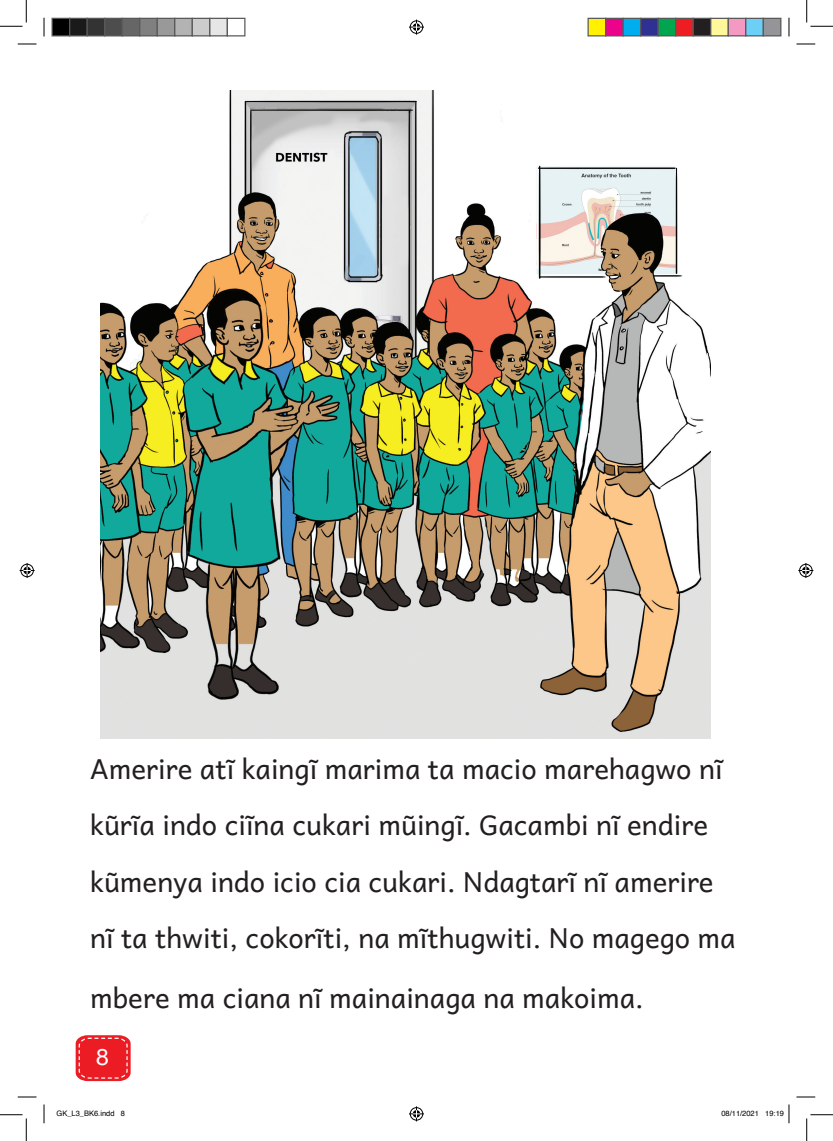
<style>
.page{position:relative;width:833px;height:1141px;background:#fff}
.page>*{position:absolute;margin:0;border:0;box-sizing:border-box;transform-origin:0 0}
.Body_text{font:27.5px/56.2px "Andika New Basic";color:#231f20}
.t1{font:22.5px "Andika New Basic";color:#fff}
.t2{font:7.5px "Helvetica";color:#000}
</style>
<div class="page">
<svg style="left:76px;top:1035px;width:54px;height:45px"></svg>
<img style="left:101px;top:90px;width:608px;height:648px">
<svg style="left:18px;top:43px;width:18px;height:2px"></svg>
<svg style="left:796px;top:43px;width:18px;height:2px"></svg>
<svg style="left:18px;top:1096px;width:18px;height:1px"></svg>
<svg style="left:796px;top:1096px;width:18px;height:1px"></svg>
<svg style="left:43px;top:18px;width:2px;height:18px"></svg>
<svg style="left:43px;top:1104px;width:2px;height:19px"></svg>
<svg style="left:788px;top:18px;width:1px;height:18px"></svg>
<svg style="left:0;top:0;width:27px;height:27px"></svg>
<svg style="left:0;top:1114px;width:27px;height:26px"></svg>
<svg style="left:806px;top:0;width:26px;height:27px"></svg>
<svg style="left:806px;top:1114px;width:26px;height:26px"></svg>
<svg style="left:409px;top:20px;width:15px;height:15px"></svg>
<svg style="left:409px;top:1106px;width:15px;height:15px"></svg>
<svg style="left:20px;top:563px;width:15px;height:15px"></svg>
<svg style="left:798px;top:563px;width:14px;height:15px"></svg>
<div style="left:52px;top:18px;width:18px;height:18px;background:#000"></div>
<div style="left:51px;top:18px;width:19px;height:18px;border:1px solid #595959"></div>
<div style="left:70px;top:18px;width:17px;height:18px;background:#1a1a1a"></div>
<div style="left:69px;top:18px;width:19px;height:18px;border:1px solid #595959"></div>
<div style="left:87px;top:18px;width:18px;height:18px;background:#333"></div>
<div style="left:86px;top:18px;width:19px;height:18px;border:1px solid #595959"></div>
<div style="left:105px;top:18px;width:17px;height:18px;background:#4d4d4d"></div>
<div style="left:104px;top:18px;width:19px;height:18px;border:1px solid #595959"></div>
<div style="left:122px;top:18px;width:18px;height:18px;background:#666"></div>
<div style="left:121px;top:18px;width:19px;height:18px;border:1px solid #595959"></div>
<div style="left:140px;top:18px;width:17px;height:18px;background:#808080"></div>
<div style="left:139px;top:18px;width:19px;height:18px;border:1px solid #595959"></div>
<div style="left:157px;top:18px;width:18px;height:18px;background:#999"></div>
<div style="left:156px;top:18px;width:19px;height:18px;border:1px solid #595959"></div>
<div style="left:175px;top:18px;width:17px;height:18px;background:#b3b3b3"></div>
<div style="left:174px;top:18px;width:19px;height:18px;border:1px solid #595959"></div>
<div style="left:192px;top:18px;width:18px;height:18px;background:#ccc"></div>
<div style="left:191px;top:18px;width:19px;height:18px;border:1px solid #595959"></div>
<div style="left:210px;top:18px;width:17px;height:18px;background:#e6e6e6"></div>
<div style="left:209px;top:18px;width:19px;height:18px;border:1px solid #595959"></div>
<div style="left:226px;top:18px;width:19px;height:18px;border:1px solid #595959"></div>
<div style="left:587px;top:18px;width:18px;height:18px;background:#fff101"></div>
<div style="left:587px;top:18px;width:19px;height:18px;border:1px solid #595959"></div>
<div style="left:605px;top:18px;width:17px;height:18px;background:#ed028c"></div>
<div style="left:604px;top:18px;width:19px;height:18px;border:1px solid #595959"></div>
<div style="left:622px;top:18px;width:18px;height:18px;background:#00aeef"></div>
<div style="left:622px;top:18px;width:19px;height:18px;border:1px solid #595959"></div>
<div style="left:640px;top:18px;width:17px;height:18px;background:#2e3092"></div>
<div style="left:639px;top:18px;width:19px;height:18px;border:1px solid #595959"></div>
<div style="left:657px;top:18px;width:18px;height:18px;background:#00a54f"></div>
<div style="left:657px;top:18px;width:19px;height:18px;border:1px solid #595959"></div>
<div style="left:675px;top:18px;width:17px;height:18px;background:#ee1d23"></div>
<div style="left:674px;top:18px;width:19px;height:18px;border:1px solid #595959"></div>
<div style="left:692px;top:18px;width:18px;height:18px;background:#231f20"></div>
<div style="left:692px;top:18px;width:19px;height:18px;border:1px solid #595959"></div>
<div style="left:710px;top:18px;width:17px;height:18px;background:#fff79a"></div>
<div style="left:709px;top:18px;width:19px;height:18px;border:1px solid #595959"></div>
<div style="left:727px;top:18px;width:18px;height:18px;background:#f499c2"></div>
<div style="left:727px;top:18px;width:19px;height:18px;border:1px solid #595959"></div>
<div style="left:745px;top:18px;width:17px;height:18px;background:#6bcff6"></div>
<div style="left:744px;top:18px;width:19px;height:18px;border:1px solid #595959"></div>
<div style="left:762px;top:18px;width:18px;height:18px;background:#939598"></div>
<div style="left:762px;top:18px;width:19px;height:18px;border:1px solid #595959"></div>
<svg style="left:788px;top:1104px;width:1px;height:19px"></svg>
<p class="Body_text" style="left:90px;top:736px;width:646px">Amerire atĩ kaingĩ marima ta macio marehagwo nĩ kũrĩa indo ciĩna cukari mũingĩ. Gacambi nĩ endire kũmenya indo icio cia cukari. Ndagtarĩ nĩ amerire nĩ ta thwiti, cokorĩti, na mĩthugwiti. No magego ma</p>
<p class="Body_text" style="left:90px;top:965px;width:555px">mbere ma ciana nĩ mainainaga na makoima.</p>
<p class="t1" style="left:96px;top:1035px;width:15px">8</p>
<p class="t2" style="left:56px;top:1107px;width:70px">GK_L3_BK6.indd 8</p>
<p class="t2" style="left:721px;top:1107px;width:64px">08/11/2021 19:19</p>
</div>
